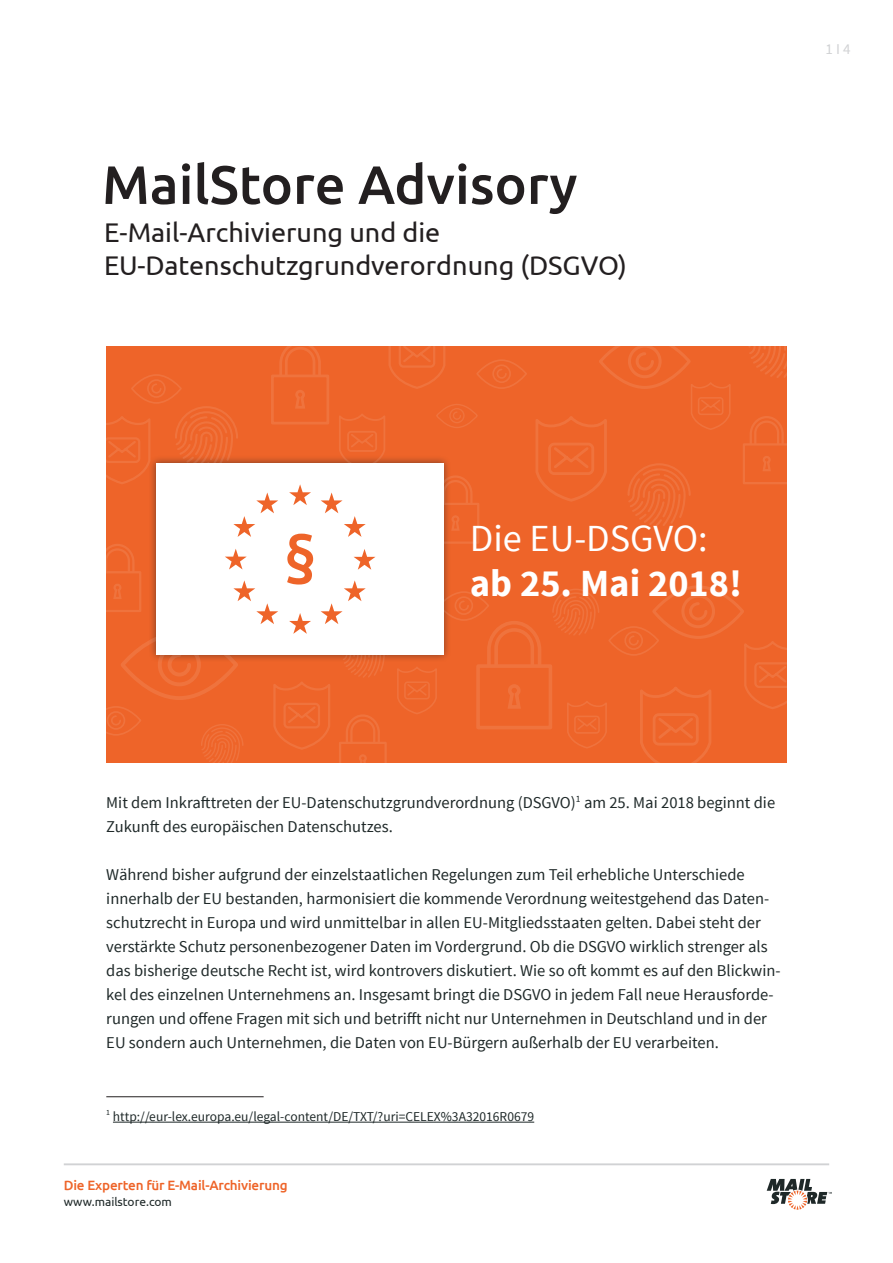
<style>
.page{position:relative;width:893px;height:1263px;background:#fff}
.page>*{position:absolute;margin:0;border:0;box-sizing:border-box;transform-origin:0 0}
.t1{font:500 54px "Ubuntu";color:#231f20}
.t2{font:700 38.25px "Source Sans Pro";color:#fff}
.t3{font:38.25px "Source Sans Pro";color:#fff}
.t4{font:27px/33px "Ubuntu";color:#231f20}
.t5{font:16.5px/24px "Source Sans Pro";color:#1e2828}
.t6{font:15px "Source Sans Pro";color:#d1d2d4}
.t7{font:13.5px "Source Sans Pro";color:#1e2828}
.t8{font:500 13.5px "Ubuntu";letter-spacing:-.015em;color:#ee6429}
.t9{font:12px "Ubuntu";color:#1e2828}
</style>
<div class="page">
<svg style="left:767px;top:1179px;width:65px;height:31px"></svg>
<hr style="left:64px;top:1163px;width:765px;height:2px;background:#d1d2d4">
<div style="left:106px;top:347px;width:681px;height:416px;background:#ee6429"></div>
<hr style="left:113px;top:1122px;width:421px;height:1px;background:#1e2828">
<hr style="left:106px;top:1096px;width:158px;height:1px;background:#231f20">
<div style="left:149px;top:455px;width:303px;height:207px;background:#231f20;opacity:.55"></div>
<div style="left:156px;top:463px;width:288px;height:192px;background:#fff"></div>
<svg style="left:289px;top:484px;width:22px;height:21px"></svg>
<svg style="left:289px;top:613px;width:22px;height:21px"></svg>
<svg style="left:354px;top:549px;width:21px;height:21px"></svg>
<svg style="left:225px;top:549px;width:22px;height:20px"></svg>
<svg style="left:233px;top:492px;width:45px;height:45px"></svg>
<svg style="left:321px;top:492px;width:45px;height:45px"></svg>
<svg style="left:233px;top:580px;width:45px;height:44px"></svg>
<svg style="left:321px;top:580px;width:45px;height:44px"></svg>
<svg style="left:287px;top:534px;width:26px;height:50px"></svg>
<svg style="left:278px;top:346px;width:44px;height:31px"></svg>
<svg style="left:295px;top:390px;width:10px;height:19px"></svg>
<svg style="left:476px;top:359px;width:51px;height:30px"></svg>
<svg style="left:273px;top:682px;width:57px;height:68px"></svg>
<div style="left:743px;top:443px;width:48px;height:41px;border:2px solid #fff"></div>
<svg style="left:748px;top:416px;width:37px;height:30px"></svg>
<svg style="left:763px;top:456px;width:8px;height:15px"></svg>
<svg style="left:338px;top:414px;width:48px;height:49px"></svg>
<div style="left:339px;top:742px;width:48px;height:41px;border:2px solid #fff"></div>
<svg style="left:345px;top:714px;width:36px;height:31px"></svg>
<svg style="left:359px;top:754px;width:8px;height:9px"></svg>
<div style="left:432px;top:503px;width:47px;height:41px;border:2px solid #fff"></div>
<svg style="left:437px;top:474px;width:37px;height:32px"></svg>
<svg style="left:450px;top:514px;width:9px;height:18px"></svg>
<svg style="left:747px;top:346px;width:40px;height:32px"></svg>
<svg style="left:341px;top:655px;width:48px;height:23px"></svg>
<div style="left:94px;top:571px;width:47px;height:41px;border:2px solid #fff"></div>
<svg style="left:99px;top:544px;width:37px;height:30px"></svg>
<svg style="left:113px;top:584px;width:9px;height:15px"></svg>
<svg style="left:106px;top:630px;width:138px;height:133px"></svg>
<svg style="left:387px;top:346px;width:60px;height:43px"></svg>
<svg style="left:106px;top:374px;width:133px;height:112px"></svg>
<svg style="left:396px;top:590px;width:147px;height:125px"></svg>
<svg style="left:534px;top:346px;width:197px;height:180px"></svg>
<svg style="left:551px;top:585px;width:236px;height:178px"></svg>
<svg style="left:436px;top:404px;width:42px;height:24px"></svg>
<h1 class="t1" style="left:102px;top:151px;width:477px">MailStore Advisory</h1>
<h3 class="t4" style="left:104px;top:215px;width:524px">E-Mail-Archivierung und die<br>EU-Datenschutzgrundverordnung (DSGVO)</h3>
<p class="t6" style="left:825px;top:39px;width:26px">1 I 4</p>
<h2 class="t3" style="left:470px;top:514px;width:239px">Die EU-DSGVO:</h2>
<h2 class="t2" style="left:470px;top:559px;width:274px">ab 25. Mai 2018!</h2>
<p class="t5" style="left:106px;top:790px;width:670px">Mit dem Inkrafttreten der EU-Datenschutzgrundverordnung (DSGVO)<sup>1</sup> am 25. Mai 2018 beginnt die<br>Zukunft des europäischen Datenschutzes.</p>
<p class="t5" style="left:106px;top:862px;width:676px">Während bisher aufgrund der einzelstaatlichen Regelungen zum Teil erhebliche Unterschiede innerhalb der EU bestanden, harmonisiert die kommende Verordnung weitestgehend das Daten&shy;schutzrecht in Europa und wird unmittelbar in allen EU-Mitgliedsstaaten gelten. Dabei steht der verstärkte Schutz personenbezogener Daten im Vordergrund. Ob die DSGVO wirklich strenger als das bisherige deutsche Recht ist, wird kontrovers diskutiert. Wie so oft kommt es auf den Blickwin&shy;kel des einzelnen Unternehmens an. Insgesamt bringt die DSGVO in jedem Fall neue Herausforde&shy;rungen und offene Fragen mit sich und betrifft nicht nur Unternehmen in Deutschland und in der EU sondern auch Unternehmen, die Daten von EU-Bürgern außerhalb der EU verarbeiten.</p>
<p class="t7" style="left:106px;top:1108px;width:429px"><sup>1</sup> http://eur-lex.europa.eu/legal-content/DE/TXT/?uri=CELEX%3A32016R0679</p>
<p class="t8" style="left:64px;top:1176px;width:225px">Die Experten für E-Mail-Archivierung</p>
<p class="t9" style="left:64px;top:1195px;width:110px">www.mailstore.com</p>
</div>
